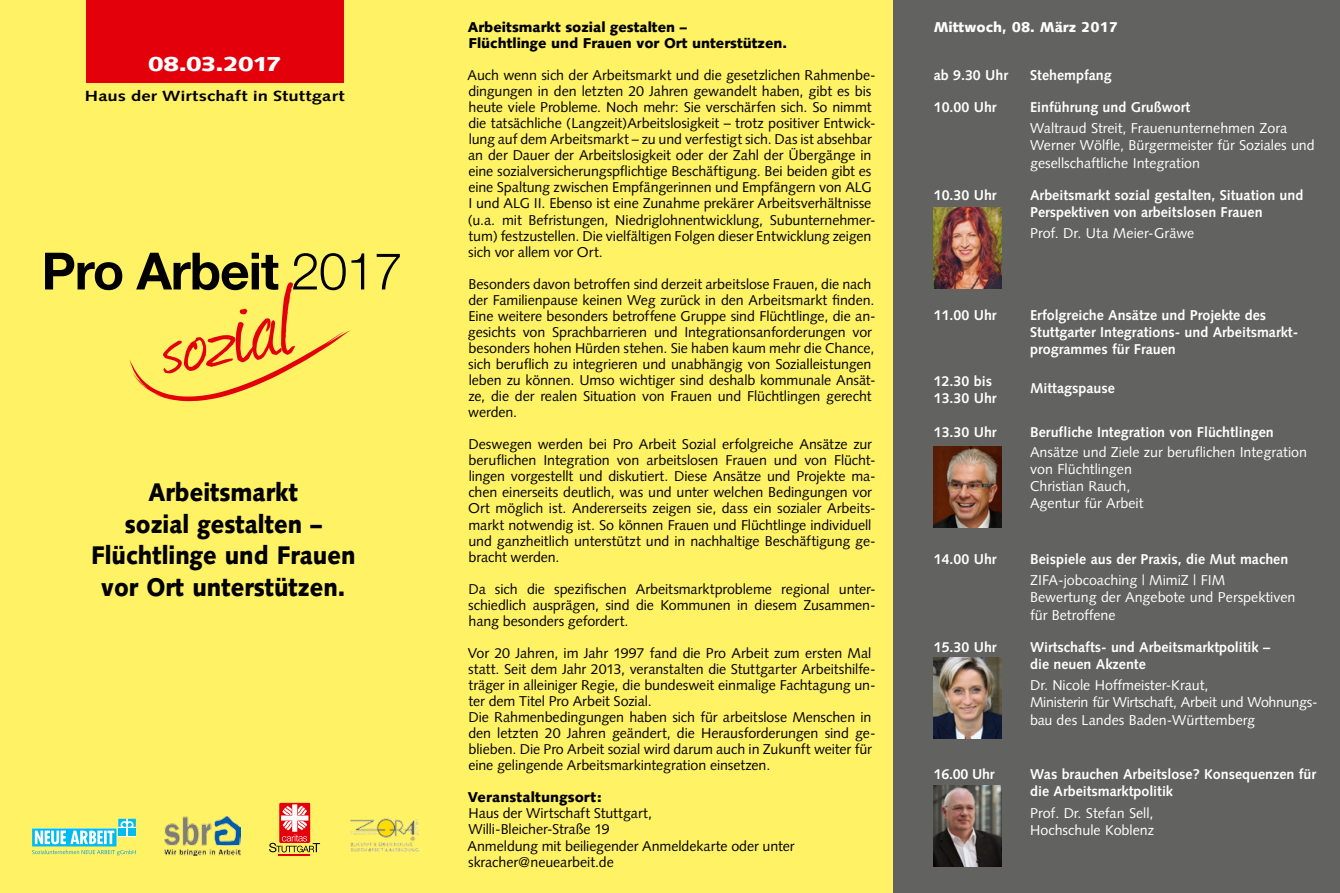
<style>
.page{position:relative;width:1340px;height:893px;background:#fff}
.page>*{position:absolute;margin:0;border:0;box-sizing:border-box;transform-origin:0 0}
.t1{font:700 51.45px "Helvetica Neue";letter-spacing:-.02em;color:#000}
.Fließtext_weiß_außen{font:900 25.5px/31.5px "Syntax";color:#000;text-align:center;scale:.9 1}
.t2{font:900 20.1px "Syntax";letter-spacing:-.06em;color:#fff;scale:1.25 1}
.t3{font:700 14.7px "Syntax";letter-spacing:.005em;color:#000;scale:1.25 1}
.Fließtext_schwarz{font:14.25px/16px "Syntax";letter-spacing:-.005em;color:#000}
.Fließtext_weiß_außen-2{font:700 14.25px/17.1px "Syntax";color:#fff}
.Fließtext_weiß_außen-3{font:14.25px/17.1px "Syntax";color:#fff}
.Fließtext_weiß_außen-4{font:14.25px/17.1px "Syntax";letter-spacing:-.02em;color:#fff}
.Headline{font:900 14.25px "Syntax";color:#000}
.Fließtext_weiß_außen-5{font:900 14.25px "Syntax";color:#fff}
.Fließtext_schwarz-2{font:900 14.25px "Syntax";letter-spacing:.01em;color:#000}
.s1{font-weight:300}
</style>
<div class="page">
<div style="left:0;top:0;width:446px;height:893px;background:#fff264"></div>
<svg style="left:129px;top:282px;width:222px;height:119px"></svg>
<div style="left:446px;top:0;width:447px;height:893px;background:#fff264"></div>
<div style="left:279px;top:803px;width:31px;height:40px;background:#e3000b"></div>
<hr style="left:279px;top:854px;width:31px;height:1px;background:#e3000b">
<svg style="left:269px;top:804px;width:51px;height:48px"></svg>
<img style="left:350px;top:819px;width:68px;height:33px">
<img style="left:165px;top:817px;width:75px;height:38px">
<svg style="left:32px;top:819px;width:104px;height:36px"></svg>
<div style="left:893px;top:0;width:446px;height:893px;background:#626261"></div>
<img style="left:933px;top:207px;width:68px;height:81px">
<img style="left:933px;top:447px;width:68px;height:81px">
<img style="left:933px;top:658px;width:68px;height:81px">
<img style="left:933px;top:786px;width:68px;height:80px">
<div style="left:86px;top:0;width:257px;height:83px;background:#e3000b"></div>
<p class="t2" style="left:148px;top:53px;width:109px">08.03.2017</p>
<p class="t3" style="left:85px;top:87px;width:209px">Haus der Wirtschaft in Stuttgart</p>
<p class="t1" style="left:41px;top:239px;width:363px">Pro Arbeit <span class="s1">2017</span></p>
<p class="Fließtext_weiß_außen" style="left:125px;top:477px;width:220px">Arbeitsmarkt sozial gestalten –</p>
<p class="Fließtext_weiß_außen" style="left:91px;top:540px;width:295px">Flüchtlinge und Frauen</p>
<p class="Fließtext_weiß_außen" style="left:101px;top:571px;width:273px">vor Ort unterstützen.</p>
<p class="Headline" style="left:468px;top:19px;width:220px">Arbeitsmarkt sozial gestalten –</p>
<p class="Headline" style="left:468px;top:35px;width:320px">Flüchtlinge und Frauen vor Ort unterstützen.</p>
<p class="Fließtext_schwarz" style="left:467px;top:67px;width:409px">Auch wenn sich der Arbeitsmarkt und die gesetzlichen Rahmenbe&shy;dingungen in den letzten 20 Jahren gewandelt haben, gibt es bis heute viele Probleme. Noch mehr: Sie verschärfen sich. So nimmt die tatsächliche (Langzeit)Arbeitslosigkeit – trotz positiver Entwick&shy;lung auf dem Arbeitsmarkt – zu und verfestigt sich. Das ist absehbar an der Dauer der Arbeitslosigkeit oder der Zahl der Übergänge in eine sozialversicherungspflichtige Beschäftigung. Bei beiden gibt es eine Spaltung zwischen Empfängerinnen und Empfängern von ALG I und ALG II. Ebenso ist eine Zunahme prekärer Arbeitsverhältnisse (u.a. mit Befristungen, Niedriglohnentwicklung, Subunternehmer&shy;tum) festzustellen. Die vielfältigen Folgen dieser Entwicklung zeigen sich vor allem vor Ort.</p>
<p class="Fließtext_schwarz" style="left:468px;top:276px;width:409px">Besonders davon betroffen sind derzeit arbeitslose Frauen, die nach der Familienpause keinen Weg zurück in den Arbeitsmarkt finden.<br>Eine weitere besonders betroffene Gruppe sind Flüchtlinge, die an&shy;gesichts von Sprachbarrieren und Integrationsanforderungen vor besonders hohen Hürden stehen. Sie haben kaum mehr die Chance, sich beruflich zu integrieren und unabhängig von Sozialleistungen leben zu können. Umso wichtiger sind deshalb kommunale Ansät&shy;ze, die der realen Situation von Frauen und Flüchtlingen gerecht werden.</p>
<p class="Fließtext_schwarz" style="left:468px;top:436px;width:409px">Deswegen werden bei Pro Arbeit Sozial erfolgreiche Ansätze zur beruflichen Integration von arbeitslosen Frauen und von Flücht&shy;lingen vorgestellt und diskutiert. Diese Ansätze und Projekte ma&shy;chen einerseits deutlich, was und unter welchen Bedingungen vor Ort möglich ist. Andererseits zeigen sie, dass ein sozialer Arbeits&shy;markt notwendig ist. So können Frauen und Flüchtlinge individuell und ganzheitlich unterstützt und in nachhaltige Beschäftigung ge&shy;bracht werden.</p>
<p class="Fließtext_schwarz" style="left:468px;top:581px;width:409px;text-align:justify">Da sich die spezifischen Arbeitsmarktprobleme regional unter&shy;schiedlich ausprägen, sind die Kommunen in diesem Zusammen&shy;hang besonders gefordert.</p>
<p class="Fließtext_schwarz" style="left:468px;top:645px;width:409px">Vor 20 Jahren, im Jahr 1997 fand die Pro Arbeit zum ersten Mal statt. Seit dem Jahr 2013, veranstalten die Stuttgarter Arbeitshilfe&shy;träger in alleiniger Regie, die bundesweit einmalige Fachtagung un&shy;ter dem Titel Pro Arbeit Sozial.</p>
<p class="Fließtext_schwarz" style="left:468px;top:709px;width:409px">Die Rahmenbedingungen haben sich für arbeitslose Menschen in den letzten 20 Jahren geändert, die Herausforderungen sind ge&shy;blieben. Die Pro Arbeit sozial wird darum auch in Zukunft weiter für eine gelingende Arbeitsmarkintegration einsetzen.</p>
<p class="Fließtext_schwarz-2" style="left:468px;top:789px;width:135px">Veranstaltungsort:</p>
<p class="Fließtext_schwarz" style="left:468px;top:805px;width:185px">Haus der Wirtschaft Stuttgart,</p>
<p class="Fließtext_schwarz" style="left:468px;top:822px;width:143px">Willi-Bleicher-Straße 19</p>
<p class="Fließtext_schwarz" style="left:467px;top:838px;width:328px">Anmeldung mit beiliegender Anmeldekarte oder unter skracher@neuearbeit.de</p>
<p class="Fließtext_weiß_außen-5" style="left:933px;top:19px;width:186px">Mittwoch, 08. März 2017</p>
<p class="Fließtext_weiß_außen-2" style="left:933px;top:66px;width:76px">ab 9.30 Uhr</p>
<p class="Fließtext_weiß_außen-2" style="left:1030px;top:66px;width:83px">Stehempfang</p>
<p class="Fließtext_weiß_außen-2" style="left:933px;top:98px;width:64px">10.00 Uhr</p>
<p class="Fließtext_weiß_außen-2" style="left:1030px;top:98px;width:161px">Einführung und Grußwort</p>
<p class="Fließtext_weiß_außen-3" style="left:1030px;top:120px;width:259px">Waltraud Streit, Frauenunternehmen Zora</p>
<p class="Fließtext_weiß_außen-3" style="left:1030px;top:137px;width:286px">Werner Wölfle, Bürgermeister für Soziales und gesellschaftliche Integration</p>
<p class="Fließtext_weiß_außen-2" style="left:933px;top:186px;width:64px">10.30 Uhr</p>
<p class="Fließtext_weiß_außen-2" style="left:1030px;top:186px;width:275px">Arbeitsmarkt sozial gestalten, Situation und<br>Perspektiven von arbeitslosen Frauen</p>
<p class="Fließtext_weiß_außen-3" style="left:1030px;top:225px;width:166px">Prof. Dr. Uta Meier- Gräwe</p>
<p class="Fließtext_weiß_außen-2" style="left:933px;top:306px;width:64px">11.00 Uhr</p>
<p class="Fließtext_weiß_außen-2" style="left:1030px;top:306px;width:268px">Erfolgreiche Ansätze und Projekte des<br>Stuttgarter Integrations- und Arbeitsmarkt&shy;programmes für Frauen</p>
<p class="Fließtext_weiß_außen-2" style="left:933px;top:373px;width:64px">12.30 bis<br>13.30 Uhr</p>
<p class="Fließtext_weiß_außen-2" style="left:1030px;top:380px;width:86px">Mittagspause</p>
<p class="Fließtext_weiß_außen-2" style="left:933px;top:424px;width:64px">13.30 Uhr</p>
<p class="Fließtext_weiß_außen-2" style="left:1030px;top:424px;width:245px">Berufliche Integration von Flüchtlingen</p>
<p class="Fließtext_weiß_außen-3" style="left:1030px;top:443px;width:278px">Ansätze und Ziele zur beruflichen Integration von Flüchtlingen</p>
<p class="Fließtext_weiß_außen-3" style="left:1030px;top:477px;width:102px">Christian Rauch,</p>
<p class="Fließtext_weiß_außen-3" style="left:1030px;top:495px;width:115px">Agentur für Arbeit</p>
<p class="Fließtext_weiß_außen-2" style="left:933px;top:550px;width:64px">14.00 Uhr</p>
<p class="Fließtext_weiß_außen-2" style="left:1030px;top:550px;width:260px">Beispiele aus der Praxis, die Mut machen</p>
<p class="Fließtext_weiß_außen-3" style="left:1030px;top:572px;width:197px">ZIFA-jobcoaching | MimiZ | FIM</p>
<p class="Fließtext_weiß_außen-3" style="left:1030px;top:589px;width:267px">Bewertung der Angebote und Perspektiven für Betroffene</p>
<p class="Fließtext_weiß_außen-2" style="left:933px;top:638px;width:64px">15.30 Uhr</p>
<p class="Fließtext_weiß_außen-2" style="left:1030px;top:638px;width:241px">Wirtschafts- und Arbeitsmarktpolitik – die neuen Akzente</p>
<p class="Fließtext_weiß_außen-3" style="left:1030px;top:677px;width:180px">Dr. Nicole Hoffmeister-Kraut,</p>
<p class="Fließtext_weiß_außen-4" style="left:1030px;top:694px;width:289px">Ministerin für Wirtschaft, Arbeit und Wohnungs&shy;bau des Landes Baden-Württemberg</p>
<p class="Fließtext_weiß_außen-2" style="left:933px;top:766px;width:62px">16.00 Uhr</p>
<p class="Fließtext_weiß_außen-2" style="left:1030px;top:766px;width:288px">Was brauchen Arbeitslose? Konsequenzen für die Arbeitsmarktpolitik</p>
<p class="Fließtext_weiß_außen-3" style="left:1030px;top:804px;width:125px">Prof. Dr. Stefan Sell,</p>
<p class="Fließtext_weiß_außen-3" style="left:1030px;top:821px;width:125px">Hochschule Koblenz</p>
</div>
